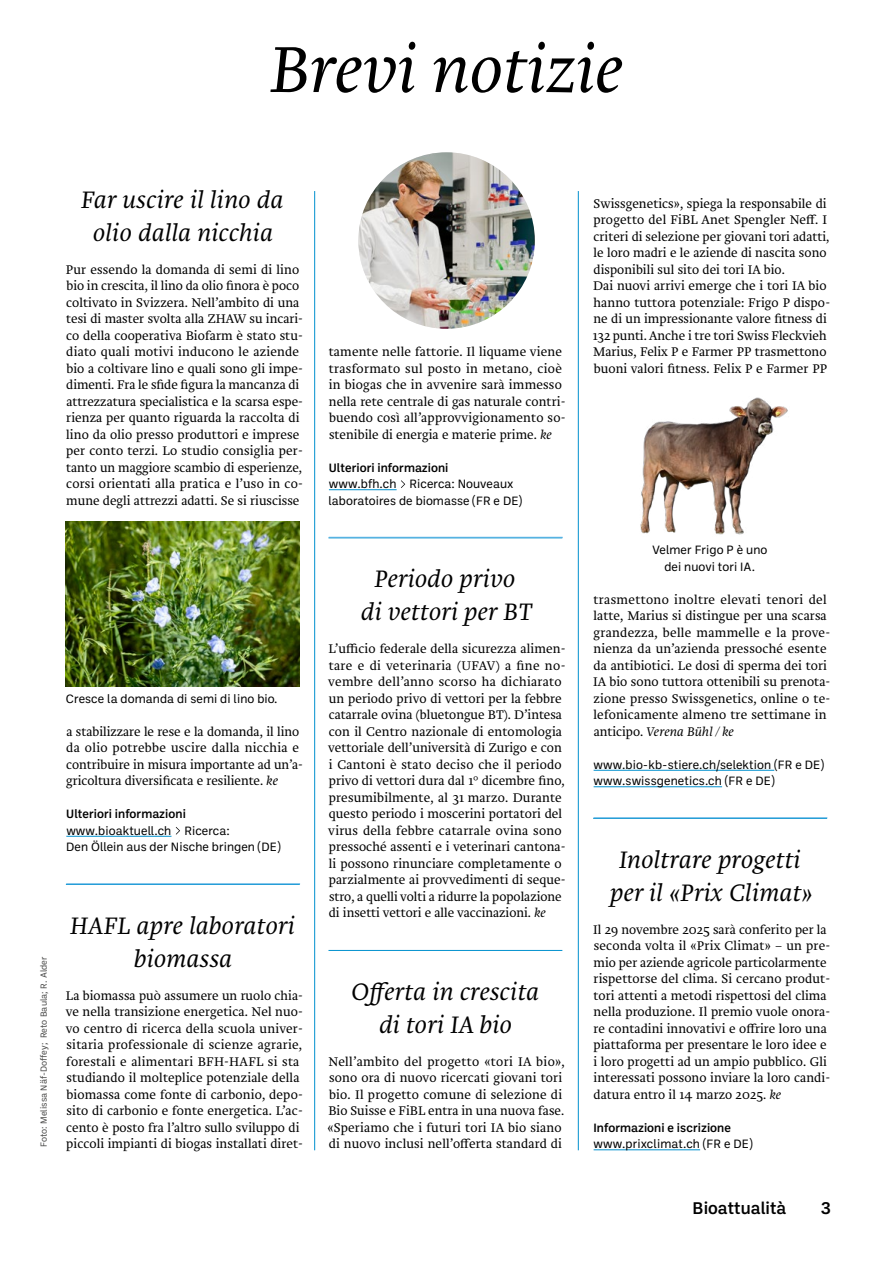
<style>
.page{position:relative;width:893px;height:1263px;background:#fff}
.page>*{position:absolute;margin:0;border:0;box-sizing:border-box;transform-origin:0 0}
.t1{font:italic 300 67.5px "Brioni Pro";color:#000}
.t2{font:italic 300 24.75px/33px "Brioni Pro";letter-spacing:.01em;color:#000;text-align:center}
.t3{font:500 17.25px "Ballinger";color:#000}
.t4{font:300 13.05px/16.5px "Brioni Pro";letter-spacing:.005em;color:#000}
.t5{font:12.3px/16.5px "Ballinger";letter-spacing:.005em;color:#000}
.t6{font:500 12.3px "Ballinger";letter-spacing:.005em;color:#000}
.t7{font:9px "Ballinger";letter-spacing:.005em;color:#4a4a49}
.s1{font-style:italic}
</style>
<div class="page">
<hr style="left:314px;top:191px;width:1px;height:959px;background:#0090ce">
<hr style="left:578px;top:191px;width:1px;height:959px;background:#0090ce">
<hr style="left:329px;top:489px;width:68px;height:1px;background:#0090ce">
<hr style="left:328px;top:538px;width:234px;height:1px;background:#0090ce">
<hr style="left:328px;top:950px;width:234px;height:1px;background:#0090ce">
<svg style="left:401px;top:480px;width:4px;height:8px"></svg>
<hr style="left:329px;top:537px;width:234px;height:1px;background:#54b0e3">
<hr style="left:594px;top:770px;width:180px;height:1px;background:#0090ce">
<hr style="left:594px;top:786px;width:128px;height:1px;background:#0090ce">
<hr style="left:593px;top:818px;width:234px;height:1px;background:#0090ce">
<hr style="left:594px;top:1149px;width:106px;height:1px;background:#0090ce">
<hr style="left:593px;top:817px;width:234px;height:1px;background:#54b0e3">
<hr style="left:66px;top:836px;width:105px;height:1px;background:#0090ce">
<hr style="left:66px;top:884px;width:234px;height:1px;background:#0090ce">
<svg style="left:176px;top:827px;width:4px;height:8px"></svg>
<hr style="left:66px;top:883px;width:234px;height:1px;background:#54b0e3">
<img style="left:66px;top:522px;width:234px;height:165px">
<img style="left:640px;top:397px;width:148px;height:138px">
<img style="left:358px;top:152px;width:177px;height:177px;border-radius:88px">
<h1 class="t1" style="left:270px;top:22px;width:355px">Brevi notizie</h1>
<h2 class="t2" style="left:81px;top:183px;width:204px">Far uscire il lino da olio dalla nicchia</h2>
<p class="t4" style="left:66px;top:261px;width:239px">Pur essendo la domanda di semi di lino bio in crescita, il lino da olio finora è poco coltivato in Svizzera. Nell’ambito di una tesi di master svolta alla ZHAW su incari&shy;co della cooperativa Biofarm è stato stu&shy;diato quali motivi inducono le aziende bio a coltivare lino e quali sono gli impe&shy;dimenti. Fra le sfide figura la mancanza di attrezzatura specialistica e la scarsa espe&shy;rienza per quanto riguarda la raccolta di lino da olio presso produttori e imprese per conto terzi. Lo studio consiglia per&shy;tanto un maggiore scambio di esperienze, corsi orientati alla pratica e l’uso in co&shy;mune degli attrezzi adatti. Se si riuscisse</p>
<p class="t5" style="left:66px;top:689px;width:213px">Cresce la domanda di semi di lino bio.</p>
<p class="t4" style="left:66px;top:723px;width:238px">a stabilizzare le rese e la domanda, il lino da olio potrebbe uscire dalla nicchia e contribuire in misura importante ad un’a&shy;gricoltura diversificata e resiliente. <span class="s1">ke</span></p>
<p class="t6" style="left:66px;top:805px;width:121px">Ulteriori informazioni</p>
<p class="t5" style="left:66px;top:821px;width:216px">www.bioaktuell.ch Ricerca:<br>Den Öllein aus der Nische bringen (DE)</p>
<p class="t7" style="left:38px;top:1147px;width:192px;rotate:-90deg">Foto: Melissa Näf-Doffey; Reto Baula; R. Alder</p>
<h2 class="t2" style="left:70px;top:909px;width:226px">HAFL apre laboratori biomassa</h2>
<p class="t4" style="left:66px;top:987px;width:239px">La biomassa può assumere un ruolo chia&shy;ve nella transizione energetica. Nel nuo&shy;vo centro di ricerca della scuola univer&shy;sitaria professionale di scienze agrarie, forestali e alimentari BFH-HAFL si sta studiando il molteplice potenziale della biomassa come fonte di carbonio, depo&shy;sito di carbonio e fonte energetica. L’ac&shy;cento è posto fra l’altro sullo sviluppo di piccoli impianti di biogas installati diret-</p>
<p class="t4" style="left:329px;top:344px;width:238px">tamente nelle fattorie. Il liquame viene trasformato sul posto in metano, cioè in biogas che in avvenire sarà immesso nella rete centrale di gas naturale contri&shy;buendo così all’approvvigionamento so&shy;stenibile di energia e materie prime. <span class="s1">ke</span></p>
<p class="t6" style="left:329px;top:459px;width:121px">Ulteriori informazioni</p>
<p class="t5" style="left:328px;top:475px;width:195px">www.bfh.ch Ricerca: Nouveaux laboratoires de biomasse (FR e DE)</p>
<h2 class="t2" style="left:361px;top:562px;width:173px">Periodo privo<br>di vettori per BT</h2>
<p class="t4" style="left:328px;top:641px;width:239px">L’ufficio federale della sicurezza alimen&shy;tare e di veterinaria (UFAV) a fine no&shy;vembre dell’anno scorso ha dichiarato un periodo privo di vettori per la febbre catarrale ovina (bluetongue BT). D’intesa con il Centro nazionale di entomologia vettoriale dell’università di Zurigo e con i Cantoni è stato deciso che il periodo privo di vettori dura dal 1° dicembre fino, presumibilmente, al 31 marzo. Durante questo periodo i moscerini portatori del virus della febbre catarrale ovina sono pressoché assenti e i veterinari cantona&shy;li possono rinunciare completamente o parzialmente ai provvedimenti di seque&shy;stro, a quelli volti a ridurre la popolazione di insetti vettori e alle vaccinazioni. <span class="s1">ke</span></p>
<h2 class="t2" style="left:352px;top:975px;width:189px">Offerta in crescita di tori IA bio</h2>
<p class="t4" style="left:327px;top:1053px;width:239px">Nell’ambito del progetto «tori IA bio», sono ora di nuovo ricercati giovani tori bio. Il progetto comune di selezione di Bio Suisse e FiBL entra in una nuova fase. «Speriamo che i futuri tori IA bio siano di nuovo inclusi nell’offerta standard di</p>
<p class="t4" style="left:593px;top:195px;width:239px">Swissgenetics», spiega la responsabile di progetto del FiBL Anet Spengler Neff. I criteri di selezione per giovani tori adatti, le loro madri e le aziende di nascita sono disponibili sul sito dei tori IA bio.<br>Dai nuovi arrivi emerge che i tori IA bio hanno tuttora potenziale: Frigo P dispo&shy;ne di un impressionante valore fitness di 132 punti. Anche i tre tori Swiss Fleckvieh Marius, Felix P e Farmer PP trasmettono buoni valori fitness. Felix P e Farmer PP</p>
<p class="t5" style="left:652px;top:541px;width:117px;text-align:center">Velmer Frigo P è uno dei nuovi tori IA.</p>
<p class="t4" style="left:593px;top:591px;width:239px">trasmettono inoltre elevati tenori del latte, Marius si distingue per una scarsa grandezza, belle mammelle e la prove&shy;nienza da un’azienda pressoché esente da antibiotici. Le dosi di sperma dei tori IA bio sono tuttora ottenibili su prenota&shy;zione presso Swissgenetics, online o te&shy;lefonicamente almeno tre settimane in anticipo. <span class="s1">Verena Bühl / ke</span></p>
<p class="t5" style="left:594px;top:755px;width:232px">www.bio-kb-stiere.ch/selektion (FR e DE) www.swissgenetics.ch (FR e DE)</p>
<h2 class="t2" style="left:610px;top:843px;width:204px">Inoltrare progetti per il «Prix Climat»</h2>
<p class="t4" style="left:593px;top:921px;width:239px">Il 29 novembre 2025 sarà conferito per la seconda volta il «Prix Climat» – un pre&shy;mio per aziende agricole particolarmente rispettorse del clima. Si cercano produt&shy;tori attenti a metodi rispettosi del clima nella produzione. Il premio vuole onora&shy;re contadini innovativi e offrire loro una piattaforma per presentare le loro idee e i loro progetti ad un ampio pubblico. Gli interessati possono inviare la loro candi&shy;datura entro il 14 marzo 2025. <span class="s1">ke</span></p>
<p class="t6" style="left:594px;top:1119px;width:139px">Informazioni e iscrizione</p>
<p class="t5" style="left:594px;top:1135px;width:160px">www.prixclimat.ch (FR e DE)</p>
<h3 class="t3" style="left:693px;top:1196px;width:95px">Bioattualità</h3>
<h3 class="t3" style="left:821px;top:1196px;width:12px">3</h3>
</div>
